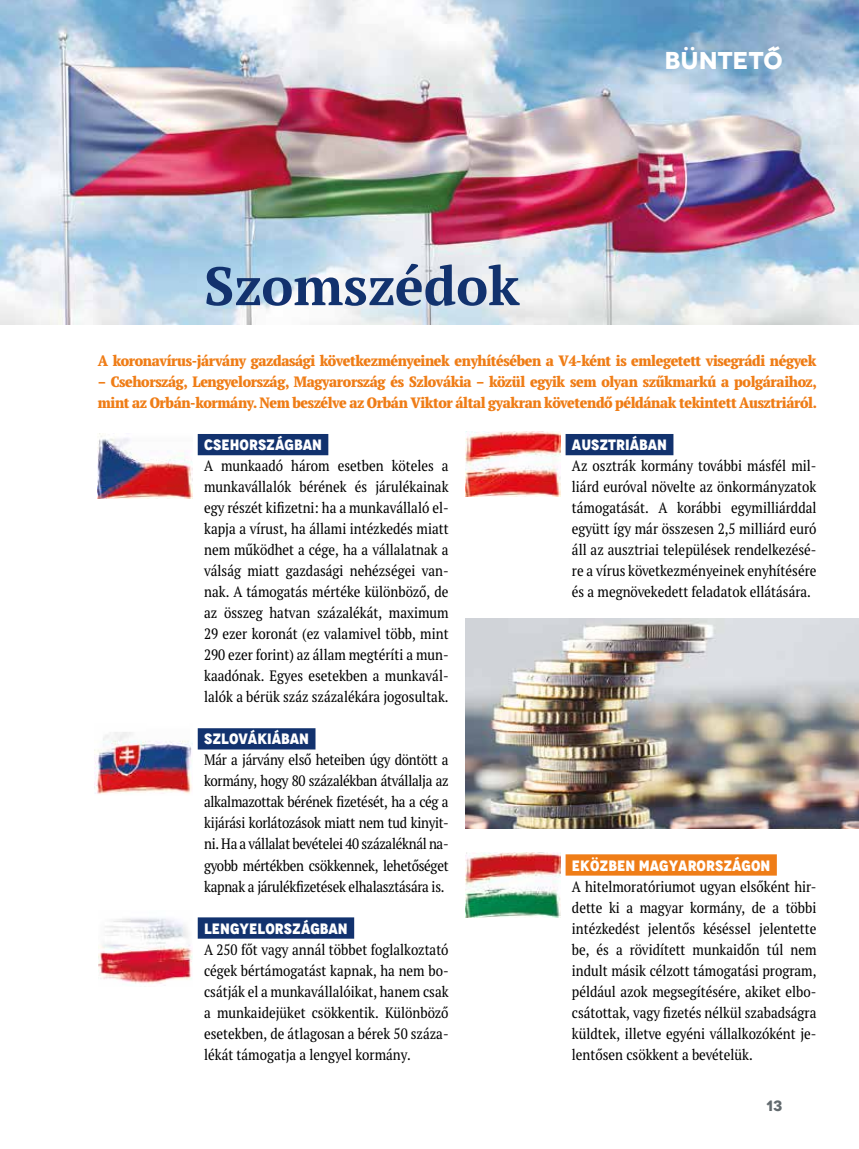
<style>
.page{position:relative;width:859px;height:1149px;background:#fff}
.page>*{position:absolute;margin:0;border:0;box-sizing:border-box;transform-origin:0 0}
.t1{font:700 54px "PT Serif Pro";color:#12326e}
.t2{font:700 expanded 24.3px "Novecento";color:#fff}
.t3{font:15px/21px "PT Serif Pro Narrow";color:#000;text-align:justify}
.t4{font:800 15px/21px "PT Serif Pro Narrow";letter-spacing:-.025em;color:#ef7d17}
.t5{font:700 15px "Novecento Narrow Ult";color:#fff}
.t6{font:700 expanded 15px "Novecento";color:#626a6e}
</style>
<div class="page">
<img style="left:0;top:0;width:859px;height:324px">
<img style="left:466px;top:618px;width:393px;height:210px">
<div style="left:198px;top:434px;width:130px;height:21px;background:#12326e"></div>
<div style="left:198px;top:728px;width:117px;height:21px;background:#12326e"></div>
<div style="left:198px;top:917px;width:156px;height:21px;background:#12326e"></div>
<div style="left:566px;top:434px;width:107px;height:21px;background:#12326e"></div>
<div style="left:566px;top:854px;width:211px;height:21px;background:#ef7d17"></div>
<img style="left:98px;top:433px;width:94px;height:65px">
<img style="left:95px;top:732px;width:97px;height:62px">
<img style="left:98px;top:918px;width:95px;height:66px">
<img style="left:466px;top:431px;width:94px;height:65px">
<img style="left:466px;top:852px;width:94px;height:64px">
<h1 class="t1" style="left:204px;top:250px;width:317px">Szomszédok</h1>
<h2 class="t2" style="left:664px;top:46px;width:120px">Büntető</h2>
<p class="t4" style="left:98px;top:350px;width:720px">A koronavírus-járvány gazdasági következményeinek enyhítésében a V4-ként is emlegetett visegrádi négyek</p>
<p class="t4" style="left:98px;top:371px;width:720px">– Csehország, Lengyelország, Magyarország és Szlovákia – közül egyik sem olyan szűkmarkú a polgáraihoz, mint az Orbán-kormány. Nem beszélve az Orbán Viktor által gyakran követendő példának tekintett Ausztriáról.</p>
<p class="t5" style="left:204px;top:435px;width:119px">CSEHORSZÁGBAN</p>
<p class="t3" style="left:204px;top:455px;width:246px">A munkaadó három esetben köteles a munkavállalók bérének és járulékainak egy részét kifizetni: ha a munkavállaló el&shy;kapja a vírust, ha állami intézkedés miatt nem működhet a cége, ha a vállalatnak a válság miatt gazdasági nehézségei van&shy;nak. A támogatás mértéke különböző, de az összeg hatvan százalékát, maximum 29 ezer koronát (ez valamivel több, mint 290 ezer forint) az állam megtéríti a mun&shy;kaadónak. Egyes esetekben a munkavál&shy;lalók a bérük száz százalékára jogosultak.</p>
<p class="t5" style="left:204px;top:729px;width:106px">SZLOVÁKIÁBAN</p>
<p class="t3" style="left:204px;top:749px;width:246px">Már a járvány első heteiben úgy döntött a kormány, hogy 80 százalékban átvállalja az alkalmazottak bérének fizetését, ha a cég a kijárási korlátozások miatt nem tud kinyit&shy;ni. Ha a vállalat bevételei 40 százaléknál na&shy;gyobb mértékben csökkennek, lehetőséget kapnak a járulékfizetések elhalasztására is.</p>
<p class="t5" style="left:204px;top:918px;width:145px">LENGYELORSZÁGBAN</p>
<p class="t3" style="left:204px;top:938px;width:246px">A 250 főt vagy annál többet foglalkoztató cégek bértámogatást kapnak, ha nem bo&shy;csátják el a munkavállalóikat, hanem csak a munkaidejüket csökkentik. Különböző esetekben, de átlagosan a bérek 50 száza&shy;lékát támogatja a lengyel kormány.</p>
<p class="t5" style="left:572px;top:435px;width:97px">AUSZTRIÁBAN</p>
<p class="t3" style="left:572px;top:455px;width:246px">Az osztrák kormány további másfél mil&shy;liárd euróval növelte az önkormányzatok támogatását. A korábbi egymilliárddal együtt így már összesen 2,5 milliárd euró áll az ausztriai települések rendelkezésé&shy;re a vírus következményeinek enyhítésére és a megnövekedett feladatok ellátására.</p>
<p class="t5" style="left:572px;top:855px;width:200px">EKÖZBEN MAGYARORSZÁGON</p>
<p class="t3" style="left:572px;top:875px;width:246px">A hitelmoratóriumot ugyan elsőként hir&shy;dette ki a magyar kormány, de a többi intézkedést jelentős késéssel jelentette be, és a rövidített munkaidőn túl nem indult másik célzott támogatási program, például azok megsegítésére, akiket elbo&shy;csátottak, vagy fizetés nélkül szabadságra küldtek, illetve egyéni vállalkozóként je&shy;lentősen csökkent a bevételük.</p>
<p class="t6" style="left:766px;top:1095px;width:18px">13</p>
</div>
